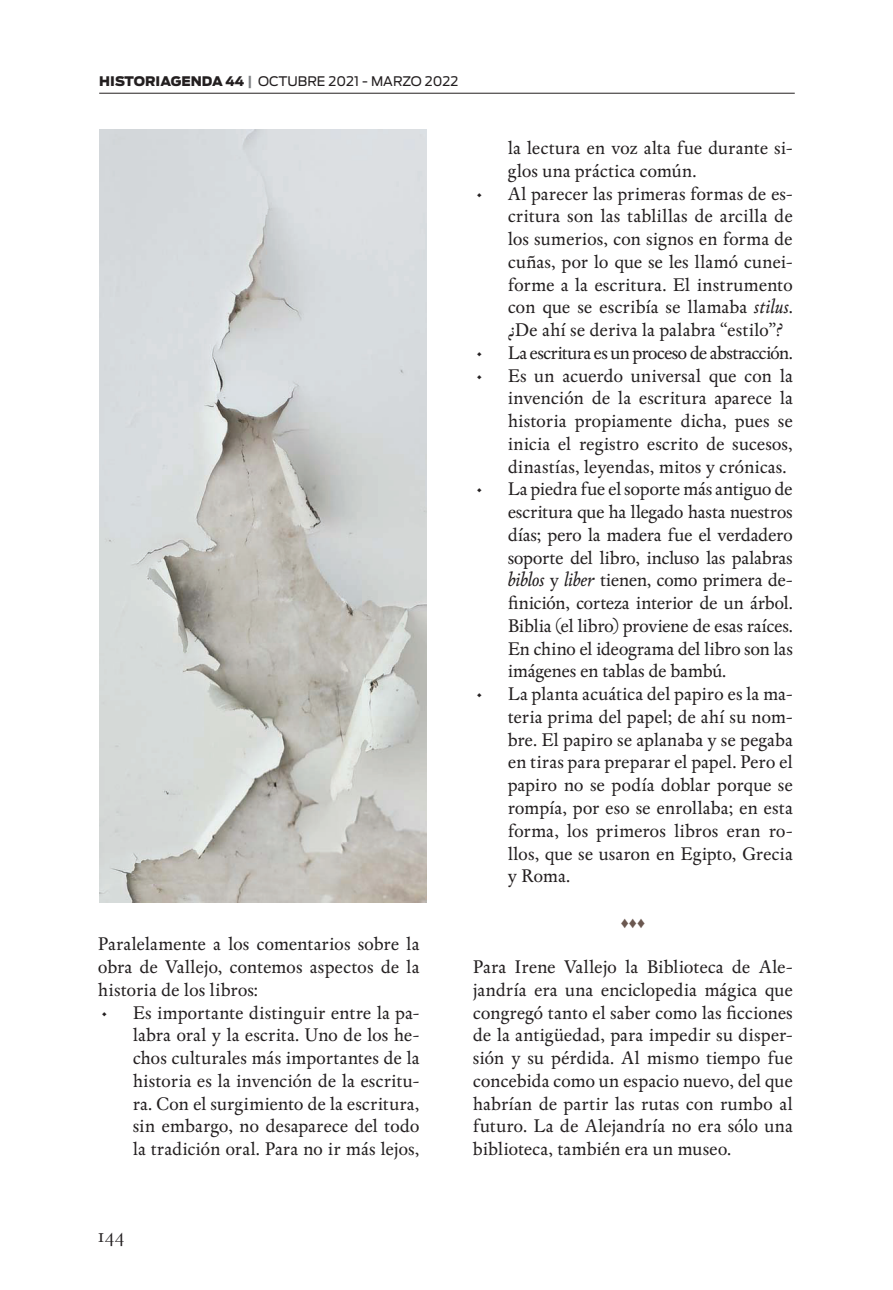
<style>
.page{position:relative;width:893px;height:1290px;background:#fff}
.page>*{position:absolute;margin:0;border:0;box-sizing:border-box;transform-origin:0 0}
.t1{font:21px "Wessex";color:#231f20}
.t2{font:19.25px/22.8px "Espinosa Nova";letter-spacing:-.005em;color:#231f20;text-align:justify}
.t3{font:19.25px "Espinosa Nova";letter-spacing:-.04em;color:#231f20}
.t4{font:15.75px "Times New Roman";color:#6b5850}
.t5{font:13.12px "Antenna";color:#231f20}
.s1{font-weight:900}
.s2{font-weight:700;color:#808285}
.s3{font-style:italic}
</style>
<div class="page">
<hr style="left:99px;top:93px;width:696px;height:1px;background:#231f20">
<img style="left:99px;top:129px;width:327px;height:774px">
<p class="t5" style="left:99px;top:74px;width:361px"><span class="s1">HISTORIAGENDA 44</span> <span class="s2">|</span> OCTUBRE 2021 - MARZO 2022</p>
<p class="t2" style="left:98px;top:933px;width:323px">Paralelamente a los comentarios sobre la obra de Vallejo, contemos aspectos de la historia de los libros:</p>
<p class="t2" style="left:133px;top:1002px;width:288px;text-indent:-31px">• Es importante distinguir entre la pa&shy;labra oral y la escrita. Uno de los he&shy;chos culturales más importantes de la historia es la invención de la escritu&shy;ra. Con el surgimiento de la escritura, sin embargo, no desaparece del todo la tradición oral. Para no ir más lejos,</p>
<p class="t2" style="left:508px;top:137px;width:287px">la lectura en voz alta fue durante si&shy;glos una práctica común.</p>
<p class="t2" style="left:508px;top:183px;width:287px;text-indent:-31px">• Al parecer las primeras formas de es&shy;critura son las tablillas de arcilla de los sumerios, con signos en forma de cuñas, por lo que se les llamó cunei&shy;forme a la escritura. El instrumento con que se escribía se llamaba <span class="s3">stilus</span>. ¿De ahí se deriva la palabra “estilo”?</p>
<p class="t3" style="left:476px;top:342px;width:318px">• La escritura es un proceso de abstracción.</p>
<p class="t2" style="left:508px;top:365px;width:287px;text-indent:-31px">• Es un acuerdo universal que con la invención de la escritura aparece la historia propiamente dicha, pues se inicia el registro escrito de sucesos, dinastías, leyendas, mitos y crónicas.</p>
<p class="t2" style="left:508px;top:478px;width:287px;text-indent:-31px">• La piedra fue el soporte más antiguo de escritura que ha llegado hasta nuestros días; pero la madera fue el verdadero soporte del libro, incluso las palabras <span class="s3">biblos</span> y <span class="s3">liber</span> tienen, como primera de&shy;finición, corteza interior de un árbol.<br>Biblia (el libro) proviene de esas raíces.<br>En chino el ideograma del libro son las imágenes en tablas de bambú.</p>
<p class="t2" style="left:508px;top:683px;width:287px;text-indent:-31px">• La planta acuática del papiro es la ma&shy;teria prima del papel; de ahí su nom&shy;bre. El papiro se aplanaba y se pegaba en tiras para preparar el papel. Pero el papiro no se podía doblar porque se rompía, por eso se enrollaba; en esta forma, los primeros libros eran ro&shy;llos, que se usaron en Egipto, Grecia y Roma.</p>
<p class="t4" style="left:621px;top:912px;width:26px">♦♦♦</p>
<p class="t2" style="left:473px;top:956px;width:321px">Para Irene Vallejo la Biblioteca de Ale&shy;jandría era una enciclopedia mágica que congregó tanto el saber como las ficciones de la antigüedad, para impedir su disper&shy;sión y su pérdida. Al mismo tiempo fue concebida como un espacio nuevo, del que habrían de partir las rutas con rumbo al futuro. La de Alejandría no era sólo una biblioteca, también era un museo.</p>
<p class="t1" style="left:98px;top:1224px;width:28px">144</p>
</div>
